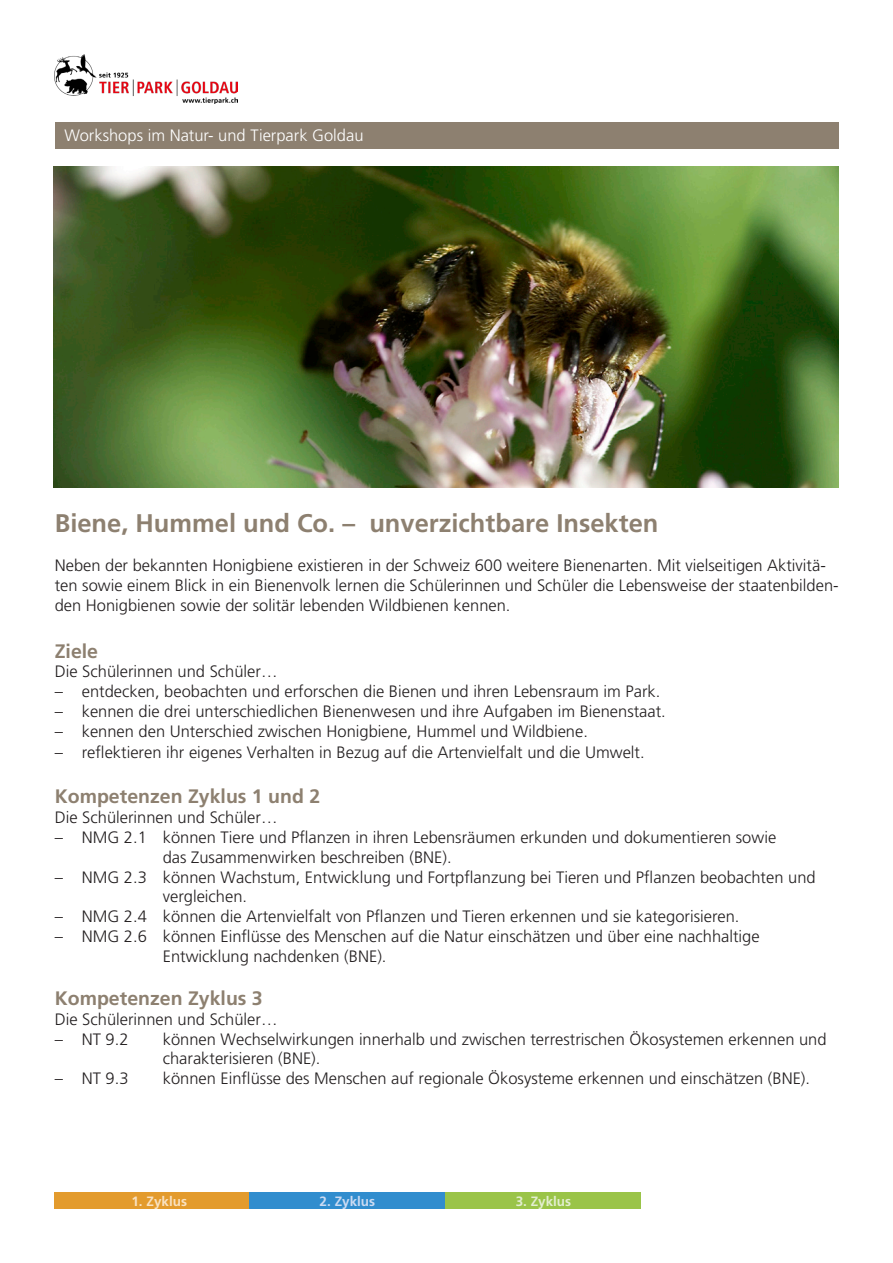
<style>
.page{position:relative;width:893px;height:1263px;background:#fff}
.page>*{position:absolute;margin:0;border:0;box-sizing:border-box;transform-origin:0 0}
.t1{font:700 25.5px "Frutiger LT Std";color:#8d8070}
.t2{font:700 19.5px "Frutiger LT Std";color:#8d8070}
.t3{font:300 16.5px/19.8px "Frutiger LT Std";color:#231f20}
.t4{font:300 16.5px "Frutiger LT Std";color:#fff}
.t5{font:700 13.5px "Frutiger LT Std";color:#f9e2c2}
.t6{font:700 13.5px "Frutiger LT Std";color:#ccdbf2}
.t7{font:700 13.5px "Frutiger LT Std";color:#e3eed0}
</style>
<div class="page">
<img style="left:55px;top:54px;width:183px;height:49px">
<div style="left:56px;top:122px;width:783px;height:27px;background:#8d8070"></div>
<div style="left:54px;top:1193px;width:196px;height:16px;background:#e39b2d"></div>
<div style="left:250px;top:1193px;width:195px;height:16px;background:#318dce"></div>
<div style="left:446px;top:1193px;width:195px;height:16px;background:#9ac448"></div>
<img style="left:54px;top:167px;width:785px;height:321px">
<p class="t4" style="left:65px;top:126px;width:300px">Workshops im Natur- und Tierpark Goldau</p>
<p class="t1" style="left:55px;top:508px;width:605px">Biene, Hummel und Co. – unverzichtbare Insekten</p>
<p class="t3" style="left:55px;top:556px;width:785px">Neben der bekannten Honigbiene existieren in der Schweiz 600 weitere Bienenarten. Mit vielseitigen Aktivitä&shy;ten sowie einem Blick in ein Bienenvolk lernen die Schülerinnen und Schüler die Lebensweise der staatenbilden&shy;den Honigbienen sowie der solitär lebenden Wildbienen kennen.</p>
<p class="t2" style="left:55px;top:639px;width:45px">Ziele</p>
<p class="t3" style="left:55px;top:662px;width:224px">Die Schülerinnen und Schüler…</p>
<p class="t3" style="left:55px;top:682px;width:607px">– entdecken, beobachten und erforschen die Bienen und ihren Lebensraum im Park.</p>
<p class="t3" style="left:55px;top:702px;width:613px">– kennen die drei unterschiedlichen Bienenwesen und ihre Aufgaben im Bienenstaat.</p>
<p class="t3" style="left:55px;top:721px;width:535px">– kennen den Unterschied zwischen Honigbiene, Hummel und Wildbiene.</p>
<p class="t3" style="left:55px;top:743px;width:591px">– reflektieren ihr eigenes Verhalten in Bezug auf die Artenvielfalt und die Umwelt.</p>
<p class="t2" style="left:55px;top:785px;width:267px">Kompetenzen Zyklus 1 und 2</p>
<p class="t3" style="left:55px;top:808px;width:224px">Die Schülerinnen und Schüler…</p>
<p class="t3" style="left:163px;top:828px;width:615px;text-indent:-108px">– NMG 2.1 können Tiere und Pflanzen in ihren Lebensräumen erkunden und dokumentieren sowie das Zusammenwirken beschreiben (BNE).</p>
<p class="t3" style="left:163px;top:867px;width:654px;text-indent:-108px">– NMG 2.3 können Wachstum, Entwicklung und Fortpflanzung bei Tieren und Pflanzen beobachten und vergleichen.</p>
<p class="t3" style="left:55px;top:907px;width:686px">– NMG 2.4 können die Artenvielfalt von Pflanzen und Tieren erkennen und sie kategorisieren.</p>
<p class="t3" style="left:163px;top:927px;width:598px;text-indent:-108px">– NMG 2.6 können Einflüsse des Menschen auf die Natur einschätzen und über eine nachhaltige<br>Entwicklung nachdenken (BNE).</p>
<p class="t2" style="left:55px;top:987px;width:210px">Kompetenzen Zyklus 3</p>
<p class="t3" style="left:55px;top:1009px;width:224px">Die Schülerinnen und Schüler…</p>
<p class="t3" style="left:55px;top:1029px;width:75px">– NT 9.2</p>
<p class="t3" style="left:163px;top:1029px;width:665px">können Wechselwirkungen innerhalb und zwischen terrestrischen Ökosystemen erkennen und charakterisieren (BNE).</p>
<p class="t3" style="left:55px;top:1069px;width:75px">– NT 9.3</p>
<p class="t3" style="left:163px;top:1069px;width:649px">können Einflüsse des Menschen auf regionale Ökosysteme erkennen und einschätzen (BNE).</p>
<p class="t5" style="left:131px;top:1193px;width:57px">1. Zyklus</p>
<p class="t6" style="left:320px;top:1193px;width:57px">2. Zyklus</p>
<p class="t7" style="left:516px;top:1193px;width:57px">3. Zyklus</p>
</div>
